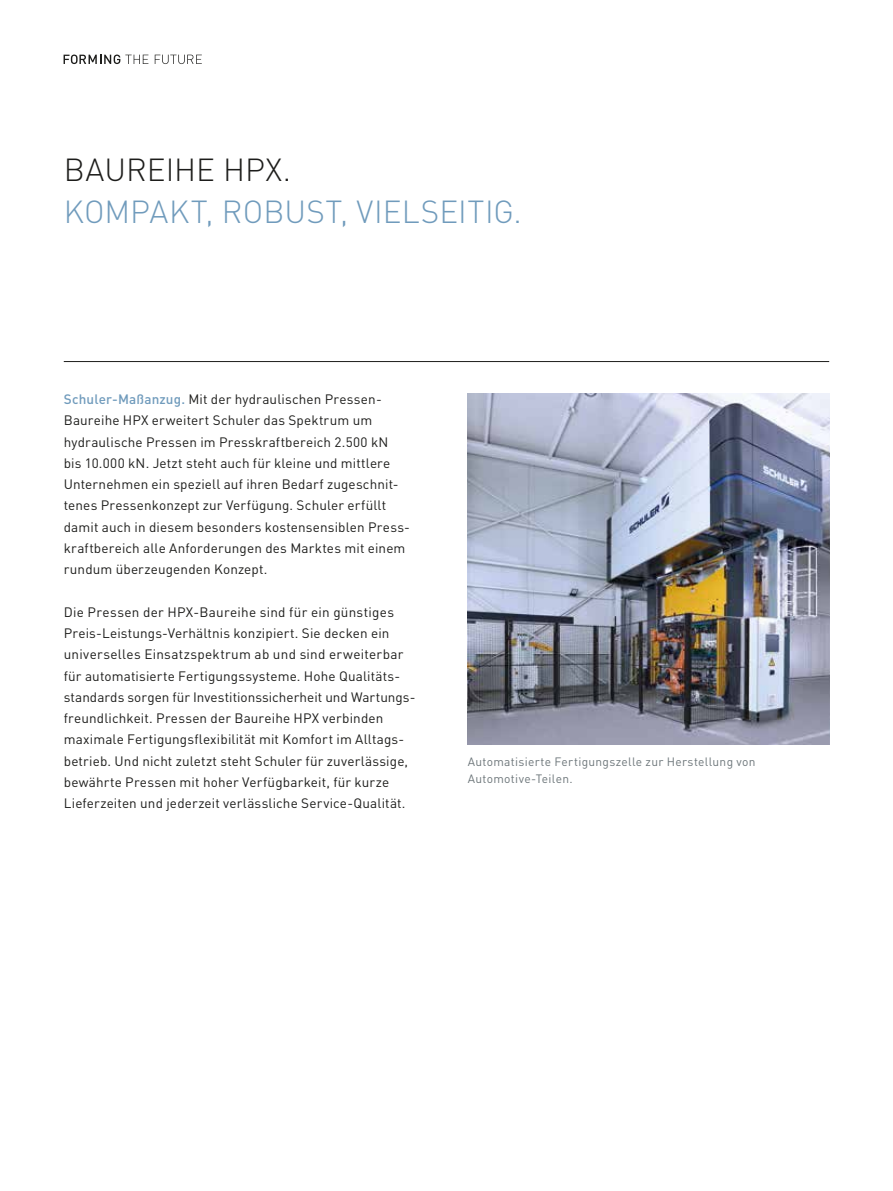
<style>
.page{position:relative;width:893px;height:1191px;background:#fff}
.page>*{position:absolute;margin:0;border:0;box-sizing:border-box;transform-origin:0 0}
.t1{font:300 31.5px "DIN Pro";letter-spacing:.005em;color:#709bbc}
.t2{font:300 31.5px "DIN Pro";color:#1d1d1b}
.t3{font:13.5px/21.3px "DIN Pro";letter-spacing:.01em;color:#1d1d1b}
.t4{font:12px/17.2px "DIN Pro";letter-spacing:.025em;color:#6d767a}
.s1{font-weight:500;color:#709bbc}
</style>
<div class="page">
<svg style="left:64px;top:55px;width:84px;height:9px"></svg>
<svg style="left:155px;top:55px;width:47px;height:9px"></svg>
<hr style="left:64px;top:361px;width:765px;height:1px;background:#1d1d1b">
<img style="left:468px;top:393px;width:361px;height:351px">
<h1 class="t2" style="left:64px;top:145px;width:229px">BAUREIHE HPX.</h1>
<h1 class="t1" style="left:64px;top:188px;width:459px">KOMPAKT, ROBUST, VIELSEITIG.</h1>
<p class="t3" style="left:64px;top:387px;width:348px"><span class="s1">Schuler-Maßanzug.</span> Mit der hydraulischen Pressen-Baureihe HPX erweitert Schuler das Spektrum um hydraulische Pressen im Presskraftbereich 2.500 kN<br>bis 10.000 kN. Jetzt steht auch für kleine und mittlere Unternehmen ein speziell auf ihren Bedarf zugeschnit&shy;tenes Pressenkonzept zur Verfügung. Schuler erfüllt damit auch in diesem besonders kostensensiblen Press&shy;kraftbereich alle Anforderungen des Marktes mit einem rundum überzeugenden Konzept.</p>
<p class="t3" style="left:64px;top:600px;width:353px">Die Pressen der HPX-Baureihe sind für ein günstiges Preis-Leistungs-Verhältnis konzipiert. Sie decken ein universelles Einsatzspektrum ab und sind erweiterbar für automatisierte Fertigungssysteme. Hohe Qualitäts&shy;standards sorgen für Investitionssicherheit und Wartungs&shy;freundlichkeit. Pressen der Baureihe HPX verbinden maximale Fertigungsflexibilität mit Komfort im Alltags&shy;betrieb. Und nicht zuletzt steht Schuler für zuverlässige, bewährte Pressen mit hoher Verfügbarkeit, für kurze Lieferzeiten und jederzeit verlässliche Service-Qualität.</p>
<p class="t4" style="left:468px;top:751px;width:289px">Automatisierte Fertigungszelle zur Herstellung von<br>Automotive-Teilen.</p>
</div>
